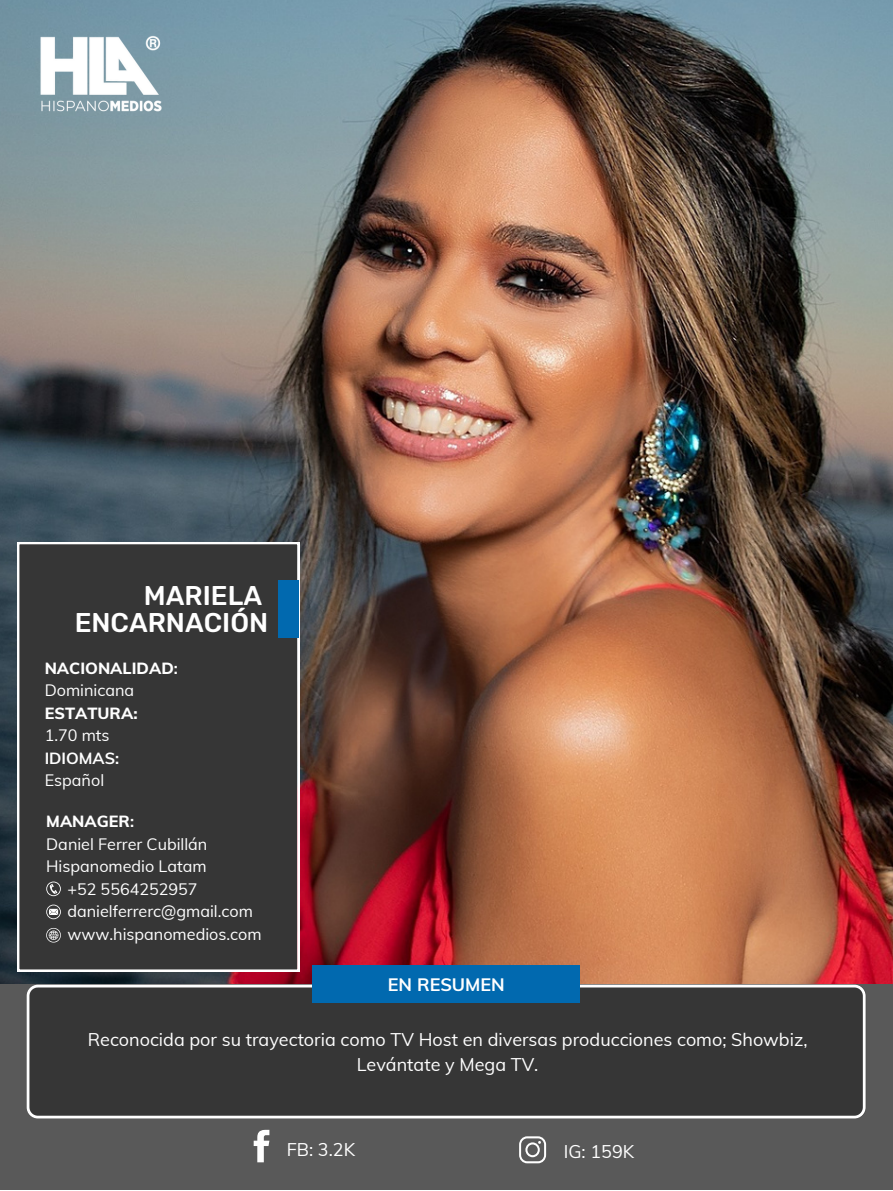
<style>
.page{position:relative;width:893px;height:1191px;background:#fff}
.page>*{position:absolute;margin:0;border:0;box-sizing:border-box;transform-origin:0 0}
.t1{font:500 27px/27px "Rubik";color:#fff;text-align:right}
.t2{font:18px/24.8px "Muli";color:#fff;text-align:center}
.t3{font:700 18px "Muli";color:#fff}
.t4{font:16.2px "Muli";color:#fff}
.t5{font:800 16.2px/22.5px "Muli";color:#fff}
.t6{font:700 16.2px "Muli";color:#fff}
.s1{font-weight:700}
.s2{font-weight:400}
</style>
<div class="page">
<img style="left:0;top:0;width:892px;height:984px">
<div style="left:0;top:984px;width:892px;height:205px;background:#595959"></div>
<div style="left:27px;top:984px;width:838px;height:134px;background:#363636"></div>
<div style="left:312px;top:964px;width:268px;height:38px;background:#0169af"></div>
<div style="left:17px;top:542px;width:282px;height:429px;background:#363636"></div>
<div style="left:278px;top:580px;width:21px;height:57px;background:#0169af"></div>
<svg style="left:46px;top:881px;width:15px;height:15px"></svg>
<svg style="left:46px;top:904px;width:15px;height:15px"></svg>
<svg style="left:46px;top:927px;width:15px;height:15px"></svg>
<svg style="left:519px;top:1136px;width:27px;height:27px"></svg>
<svg style="left:254px;top:1129px;width:15px;height:33px"></svg>
<img style="left:0;top:0;width:208px;height:189px">
<h1 class="t1" style="left:75px;top:582px;width:195px">MARIELA<br>ENCARNACIÓN</h1>
<p class="t5" style="left:45px;top:656px;width:135px">NACIONALIDAD<span class="s1">:<br></span><span class="s2">Dominicana</span></p>
<p class="t5" style="left:45px;top:701px;width:94px">ESTATURA:</p>
<p class="t4" style="left:45px;top:725px;width:66px">1.70 mts</p>
<p class="t6" style="left:45px;top:747px;width:76px">IDIOMAS:</p>
<p class="t4" style="left:45px;top:770px;width:61px">Español</p>
<p class="t5" style="left:46px;top:809px;width:89px">MANAGER<span class="s1">:</span></p>
<p class="t4" style="left:46px;top:833px;width:163px">Daniel Ferrer Cubillán</p>
<p class="t4" style="left:46px;top:855px;width:162px">Hispanomedio Latam</p>
<p class="t4" style="left:67px;top:878px;width:132px">+52 5564252957</p>
<p class="t4" style="left:67px;top:900px;width:187px">danielferrerc@gmail.com</p>
<p class="t4" style="left:67px;top:923px;width:196px">www.hispanomedios.com</p>
<p class="t3" style="left:388px;top:973px;width:118px">EN RESUMEN</p>
<p class="t2" style="left:88px;top:1026px;width:721px">Reconocida por su trayectoria como TV Host en diversas producciones como; Showbiz,<br>Levántate y Mega TV.</p>
<p class="t2" style="left:287px;top:1136px;width:70px">FB: 3.2K</p>
<p class="t2" style="left:563px;top:1139px;width:72px">IG: 159K</p>
</div>
